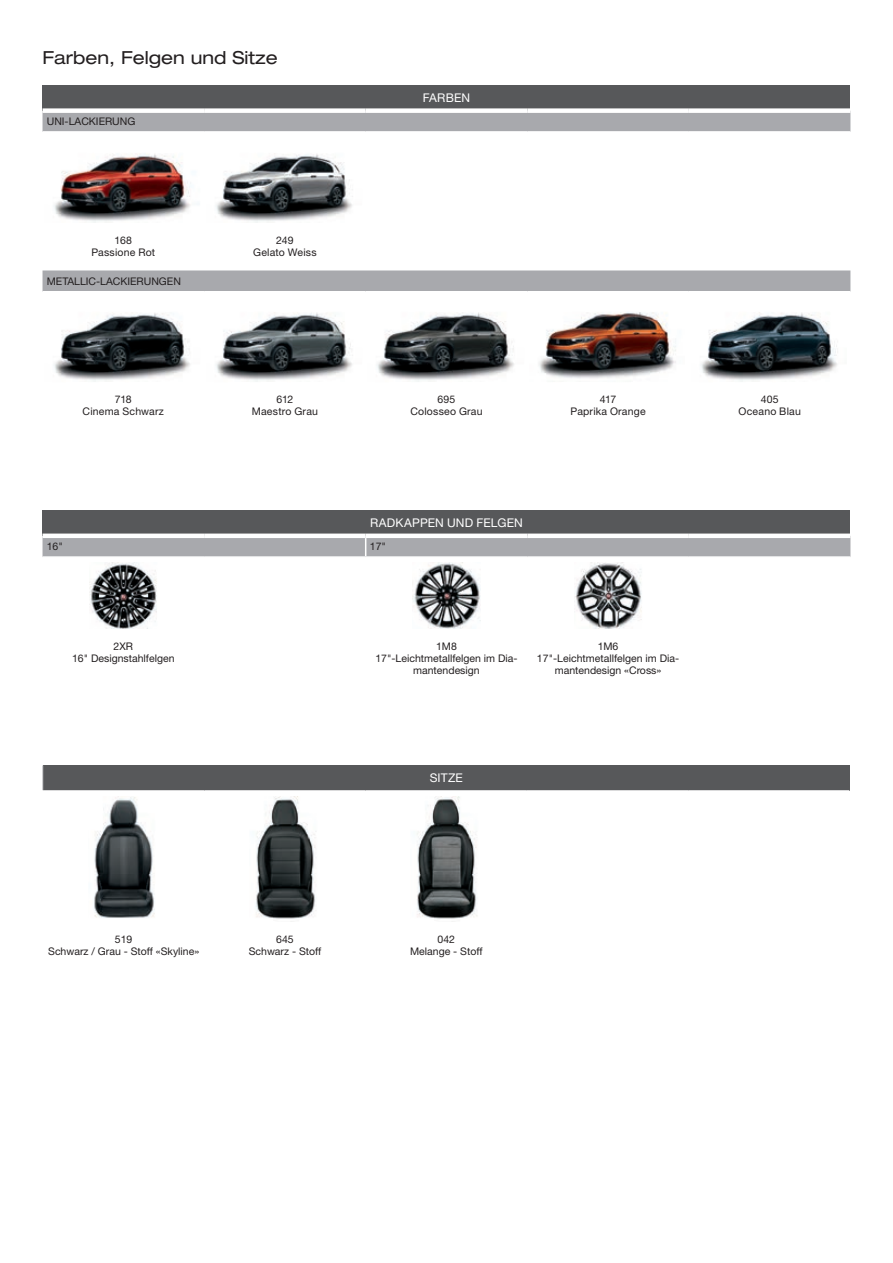
<style>
.page{position:relative;width:893px;height:1263px;background:#fff}
.page>*{position:absolute;margin:0;border:0;box-sizing:border-box;transform-origin:0 0}
.t1{font:expanded 18px "Helvetica Neue LT Std";color:#231f20}
.t2{font:12px "Helvetica Neue LT Std";letter-spacing:.015em;color:#fff}
.t3{font:10.5px/12px "Helvetica Neue LT Std";color:#231f20;text-align:center}
.t4{font:10.5px/12px "Helvetica Neue LT Std";letter-spacing:.02em;color:#231f20;text-align:center}
</style>
<div class="page">
<div style="left:43px;top:510px;width:807px;height:26px;background:#57585a"></div>
<div style="left:43px;top:533px;width:161px;height:5px;background:#fff"></div>
<div style="left:204px;top:533px;width:162px;height:5px;background:#fff"></div>
<div style="left:366px;top:533px;width:161px;height:5px;background:#fff"></div>
<div style="left:527px;top:533px;width:162px;height:5px;background:#fff"></div>
<div style="left:689px;top:533px;width:161px;height:5px;background:#fff"></div>
<svg style="left:43px;top:536px;width:807px;height:20px;background:#b1b2b5"></svg>
<img style="left:89px;top:563px;width:68px;height:66px">
<img style="left:413px;top:563px;width:67px;height:66px">
<img style="left:575px;top:563px;width:67px;height:66px">
<div style="left:43px;top:85px;width:807px;height:26px;background:#57585a"></div>
<svg style="left:43px;top:113px;width:807px;height:178px"></svg>
<div style="left:43px;top:108px;width:161px;height:5px;background:#fff"></div>
<div style="left:204px;top:108px;width:162px;height:5px;background:#fff"></div>
<div style="left:366px;top:108px;width:161px;height:5px;background:#fff"></div>
<div style="left:527px;top:108px;width:162px;height:5px;background:#fff"></div>
<div style="left:689px;top:108px;width:161px;height:5px;background:#fff"></div>
<hr style="left:43px;top:131px;width:161px;height:2px;background:#fff">
<hr style="left:204px;top:131px;width:162px;height:2px;background:#fff">
<hr style="left:366px;top:131px;width:161px;height:2px;background:#fff">
<hr style="left:527px;top:131px;width:162px;height:2px;background:#fff">
<hr style="left:689px;top:131px;width:161px;height:2px;background:#fff">
<hr style="left:43px;top:229px;width:161px;height:1px;background:#fff">
<hr style="left:204px;top:229px;width:162px;height:1px;background:#fff">
<hr style="left:366px;top:229px;width:161px;height:1px;background:#fff">
<hr style="left:527px;top:229px;width:162px;height:1px;background:#fff">
<hr style="left:689px;top:229px;width:161px;height:1px;background:#fff">
<img style="left:45px;top:138px;width:157px;height:85px">
<img style="left:206px;top:138px;width:158px;height:85px">
<img style="left:54px;top:312px;width:136px;height:70px">
<img style="left:216px;top:312px;width:136px;height:70px">
<img style="left:377px;top:312px;width:137px;height:70px">
<img style="left:539px;top:312px;width:137px;height:67px">
<img style="left:701px;top:312px;width:136px;height:70px">
<div style="left:43px;top:765px;width:806px;height:26px;background:#57585a"></div>
<svg style="left:43px;top:765px;width:1px;height:25px"></svg>
<hr style="left:43px;top:790px;width:161px;height:2px;background:#fff">
<hr style="left:204px;top:790px;width:162px;height:2px;background:#fff">
<hr style="left:366px;top:790px;width:161px;height:2px;background:#fff">
<hr style="left:527px;top:790px;width:161px;height:2px;background:#fff">
<hr style="left:688px;top:790px;width:161px;height:2px;background:#fff">
<img style="left:94px;top:796px;width:61px;height:122px">
<img style="left:256px;top:796px;width:60px;height:126px">
<img style="left:417px;top:796px;width:60px;height:126px">
<h1 class="t1" style="left:43px;top:47px;width:237px">Farben, Felgen und Sitze</h1>
<p class="t3" style="left:47px;top:115px;width:90px">UNI-LACKIERUNG</p>
<p class="t3" style="left:91px;top:234px;width:65px">168<br>Passione Rot</p>
<p class="t3" style="left:253px;top:234px;width:65px">249<br>Gelato Weiss</p>
<p class="t3" style="left:47px;top:275px;width:136px">METALLIC-LACKIERUNGEN</p>
<p class="t2" style="left:423px;top:91px;width:49px">FARBEN</p>
<p class="t3" style="left:83px;top:394px;width:83px">718<br>Cinema Schwarz</p>
<p class="t3" style="left:252px;top:394px;width:68px">612<br>Maestro Grau</p>
<p class="t4" style="left:410px;top:394px;width:74px">695<br>Colosseo Grau</p>
<p class="t4" style="left:570px;top:394px;width:77px">417<br>Paprika Orange</p>
<p class="t4" style="left:738px;top:394px;width:64px">405<br>Oceano Blau</p>
<p class="t2" style="left:370px;top:516px;width:154px">RADKAPPEN UND FELGEN</p>
<p class="t3" style="left:47px;top:540px;width:18px">16"</p>
<p class="t3" style="left:370px;top:540px;width:18px">17"</p>
<p class="t3" style="left:72px;top:640px;width:104px">2XR<br>16" Designstahlfelgen</p>
<p class="t3" style="left:375px;top:640px;width:144px">1M8<br>17"-Leichtmetallfelgen im Dia&shy;mantendesign</p>
<p class="t3" style="left:537px;top:640px;width:144px">1M6<br>17"-Leichtmetallfelgen im Dia&shy;mantendesign «Cross»</p>
<p class="t2" style="left:430px;top:771px;width:35px">SITZE</p>
<p class="t3" style="left:48px;top:933px;width:153px">519<br>Schwarz / Grau - Stoff «Skyline»</p>
<p class="t3" style="left:249px;top:933px;width:74px">645<br>Schwarz - Stoff</p>
<p class="t3" style="left:410px;top:933px;width:74px">042<br>Melange - Stoff</p>
</div>
